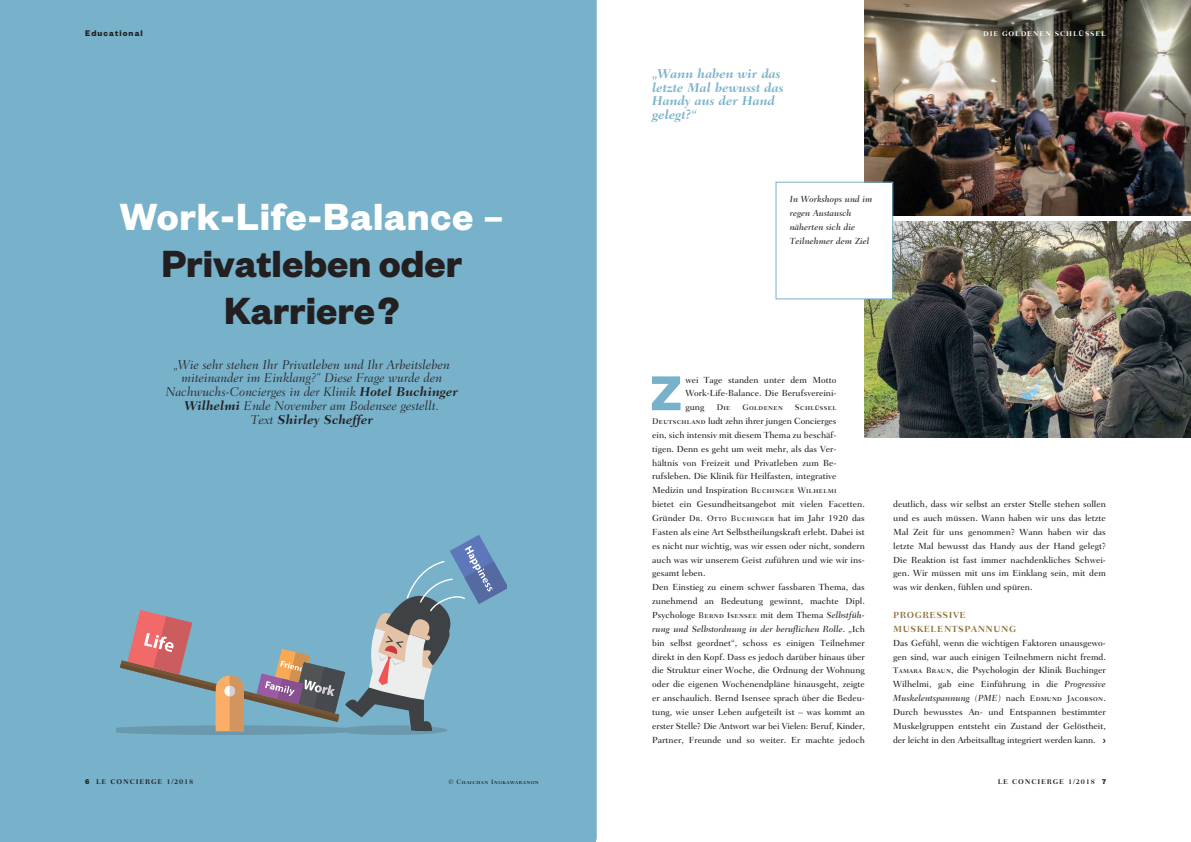
<style>
.page{position:relative;width:1191px;height:842px;background:#fff}
.page>*{position:absolute;margin:0;border:0;box-sizing:border-box;transform-origin:0 0}
.t1{font:700 53.6px "Founders Grotesk";color:#77b1ca}
.t2{font:700 41.6px/46.7px "Founders Grotesk";color:#231f20;text-align:center}
.t3{font:700 41.6px "Founders Grotesk";letter-spacing:.02em;color:#fff}
.t4{font:italic 300 13px/13.8px "Fairfield LH";color:#231f20;text-align:center}
.t5{font:italic 700 13px/13.8px "Fairfield LH";color:#77b1ca}
.t6{font:500 9px/13.9px "Fairfield LH";color:#231f20;text-align:justify}
.t7{font:italic 500 9px/13.9px "Fairfield LH";color:#231f20}
.t8{font:700 9px/13.9px "Fairfield LH";letter-spacing:.06em;color:#8f743a}
.t9{font:700 9px "Founders Grotesk";letter-spacing:.125em;color:#231f20}
.t10{font:8.3px "Fairfield LH Medium SC";letter-spacing:.035em;color:#231f20}
.t11{font:700 7px "Fairfield LH";letter-spacing:.12em;color:#231f20}
.t12{font:700 7px "Fairfield LH";letter-spacing:.12em;color:#fff}
.t13{font:6.5px "Fairfield LH Medium SC";letter-spacing:.07em;color:#231f20}
.s1{font-weight:700}
.s2{font-family:"Founders Grotesk";font-size:7.6px}
.s3{font-family:"Fairfield LH Medium SC";font-weight:400;font-size:8.3px}
.s4{font-style:italic}
.s5{font-family:"Founders Grotesk";font-size:7.6px;color:#fff}
</style>
<div class="page">
<img style="left:865px;top:0;width:326px;height:217px">
<hr style="left:594px;top:0;width:3px;height:840px;background:#9cc5da">
<img style="left:865px;top:221px;width:326px;height:217px">
<div style="left:0;top:0;width:595px;height:842px;background:#77b1ca"></div>
<svg style="left:117px;top:535px;width:390px;height:200px"></svg>
<div style="left:776px;top:183px;width:116px;height:115px;background:#fff"></div>
<div style="left:775px;top:182px;width:118px;height:117px;border:1px solid #77b1ca"></div>
<p class="t9" style="left:85px;top:31px;width:59px">Educational</p>
<h2 class="t3" style="left:120px;top:204px;width:386px">Work-Life-Balance –</h2>
<h2 class="t2" style="left:162px;top:244px;width:302px">Privatleben oder<br>Karriere?</h2>
<h3 class="t4" style="left:166px;top:359px;width:294px">„Wie sehr stehen Ihr Privatleben und Ihr Arbeitsleben miteinander im Einklang?“ Diese Frage wurde den Nachwuchs-Concierges in der Klinik <span class="s1">Hotel Buchinger Wilhelmi</span> Ende November am Bodensee gestellt.<br>Text <span class="s1">Shirley Scheffer</span></h3>
<p class="t11" style="left:85px;top:779px;width:110px"><span class="s2">6</span> LE CONCIERGE 1/2018</p>
<p class="t13" style="left:448px;top:779px;width:92px">© Chaichan Ingkawaranon</p>
<h3 class="t5" style="left:652px;top:68px;width:133px">„Wann haben wir das letzte Mal bewusst das<br>Handy aus der Hand gelegt?“</h3>
<p class="t7" style="left:789px;top:193px;width:84px">In Workshops und im regen Austausch näherten sich die<br>Teilnehmer dem Ziel</p>
<p class="t12" style="left:983px;top:31px;width:124px">DIE GOLDENEN SCHLÜSSEL</p>
<h1 class="t1" style="left:650px;top:376px;width:33px">Z</h1>
<p class="t6" style="left:685px;top:373px;width:153px">wei Tage standen unter dem Motto Work-Life-Balance. Die Berufsvereini&shy;gung</p>
<p class="t10" style="left:716px;top:404px;width:15px">Die</p>
<p class="t10" style="left:742px;top:404px;width:42px">Goldenen</p>
<p class="t10" style="left:795px;top:404px;width:43px">Schlüssel</p>
<p class="t6" style="left:652px;top:415px;width:214px;text-align:left"><span class="s3">Deutschland</span> ludt zehn ihrer jungen Concierges<br>ein, sich intensiv mit diesem Thema zu beschäf-<br>tigen. Denn es geht um weit mehr, als das Ver&shy;hältnis von Freizeit und Privatleben zum Be&shy;rufsleben. Die Klinik für Heilfasten, integrative Medizin und Inspiration <span class="s3">Buchinger Wilhelmi<br></span>bietet ein Gesundheitsangebot mit vielen Facetten.<br>Gründer <span class="s3">Dr. Otto Buchinger</span> hat im Jahr 1920 das Fasten als eine Art Selbstheilungskraft erlebt. Dabei ist es nicht nur wichtig, was wir essen oder nicht, sondern auch was wir unserem Geist zuführen und wie wir ins&shy;gesamt leben.<br>Den Einstieg zu einem schwer fassbaren Thema, das zunehmend an Bedeutung gewinnt, machte Dipl.<br>Psychologe <span class="s3">Bernd Isensee</span> mit dem Thema <span class="s4">Selbstfüh&shy;rung und Selbstordnung in der beruflichen Rolle</span>. „Ich bin selbst geordnet“, schoss es einigen Teilnehmer direkt in den Kopf. Dass es jedoch darüber hinaus über die Struktur einer Woche, die Ordnung der Wohnung oder die eigenen Wochenendpläne hinausgeht, zeigte er anschaulich. Bernd Isensee sprach über die Bedeu&shy;tung, wie unser Leben aufgeteilt ist – was kommt an erster Stelle? Die Antwort war bei Vielen: Beruf, Kinder, Partner, Freunde und so weiter. Er machte jedoch</p>
<p class="t6" style="left:893px;top:498px;width:214px">deutlich, dass wir selbst an erster Stelle stehen sollen und es auch müssen. Wann haben wir uns das letzte Mal Zeit für uns genommen? Wann haben wir das letzte Mal bewusst das Handy aus der Hand gelegt?<br>Die Reaktion ist fast immer nachdenkliches Schwei&shy;gen. Wir müssen mit uns im Einklang sein, mit dem was wir denken, fühlen und spüren.</p>
<p class="t8" style="left:893px;top:609px;width:124px">PROGRESSIVE<br>MUSKELENTSPANNUNG</p>
<p class="t6" style="left:893px;top:637px;width:214px">Das Gefühl, wenn die wichtigen Faktoren unausgewo&shy;gen sind, war auch einigen Teilnehmern nicht fremd.<br><span class="s3">Tamara Braun</span>, die Psychologin der Klinik Buchinger Wilhelmi, gab eine Einführung in die <span class="s4">Progressive Muskel entspannung (PME)</span> nach <span class="s3">Edmund Jacobson</span>.<br>Durch bewusstes An- und Entspannen bestimmter Muskel gruppen entsteht ein Zustand der Gelöstheit, der leicht in den Arbeitsalltag integriert werden kann.</p>
<p class="t11" style="left:997px;top:779px;width:110px">LE CONCIERGE 1/2018 <span class="s5">7</span></p>
</div>
